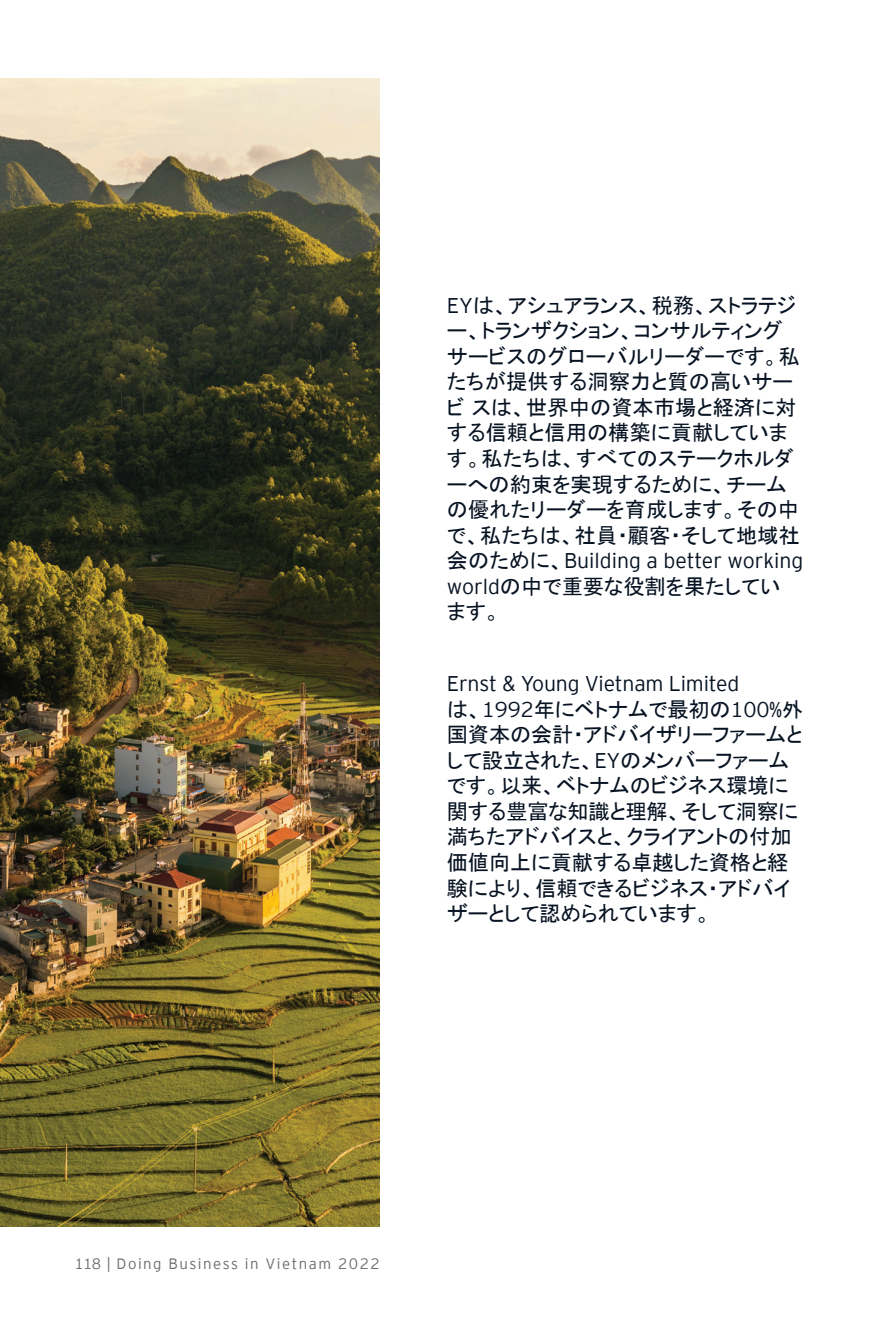
<style>
.page{position:relative;width:872px;height:1319px;background:#fff}
.page>*{position:absolute;margin:0;border:0;box-sizing:border-box;transform-origin:0 0}
.t1{font:21.25px/25.5px "MS P Gothic";color:#071322}
.t2{font:300 21.25px "EY Interstate";letter-spacing:-.01em;color:#071322}
.t3{font:300 15px "EY Interstate";letter-spacing:.1em;color:#6c6d70}
.s1{font-family:"EY Interstate";font-weight:300}
.s2{font-family:"MS P Gothic";font-weight:400}
</style>
<div class="page">
<img style="left:0;top:78px;width:379px;height:1148px">
<p class="t1" style="left:447px;top:292px;width:354px"><span class="s1">EY</span>は、アシュアランス、税務、ストラテジー、トランザクション、コンサルティングサービスのグローバルリーダーです。私たちが提供する洞察力と質の高いサービスは、世界中の資本市場と経済に対する信頼と信用の構築に貢献しています。私たちは、すべてのステークホルダーへの約束を実現するために、チームの優れたリーダーを育成します。その中で、私たちは、社員・顧客・そして地域社</p>
<p class="t2" style="left:447px;top:545px;width:358px"><span class="s2">会のために、</span>Building a better working</p>
<p class="t1" style="left:447px;top:573px;width:335px"><span class="s1">world</span>の中で重要な役割を果たしています。</p>
<p class="t2" style="left:447px;top:668px;width:294px">Ernst &amp; Young Vietnam Limited</p>
<p class="t1" style="left:447px;top:696px;width:358px">は、<span class="s1">1992</span>年にベトナムで最初の<span class="s1">100%</span>外国資本の会計・アドバイザリーファームとして設立された、<span class="s1">EY</span>のメンバーファームです。以来、ベトナムのビジネス環境に関する豊富な知識と理解、そして洞察に満ちたアドバイスと、クライアントの付加価値向上に貢献する卓越した資格と経験により、信頼できるビジネス・アドバイザーとして認められています。</p>
<p class="t3" style="left:75px;top:1252px;width:307px">118 | Doing Business in Vietnam 2022</p>
</div>
